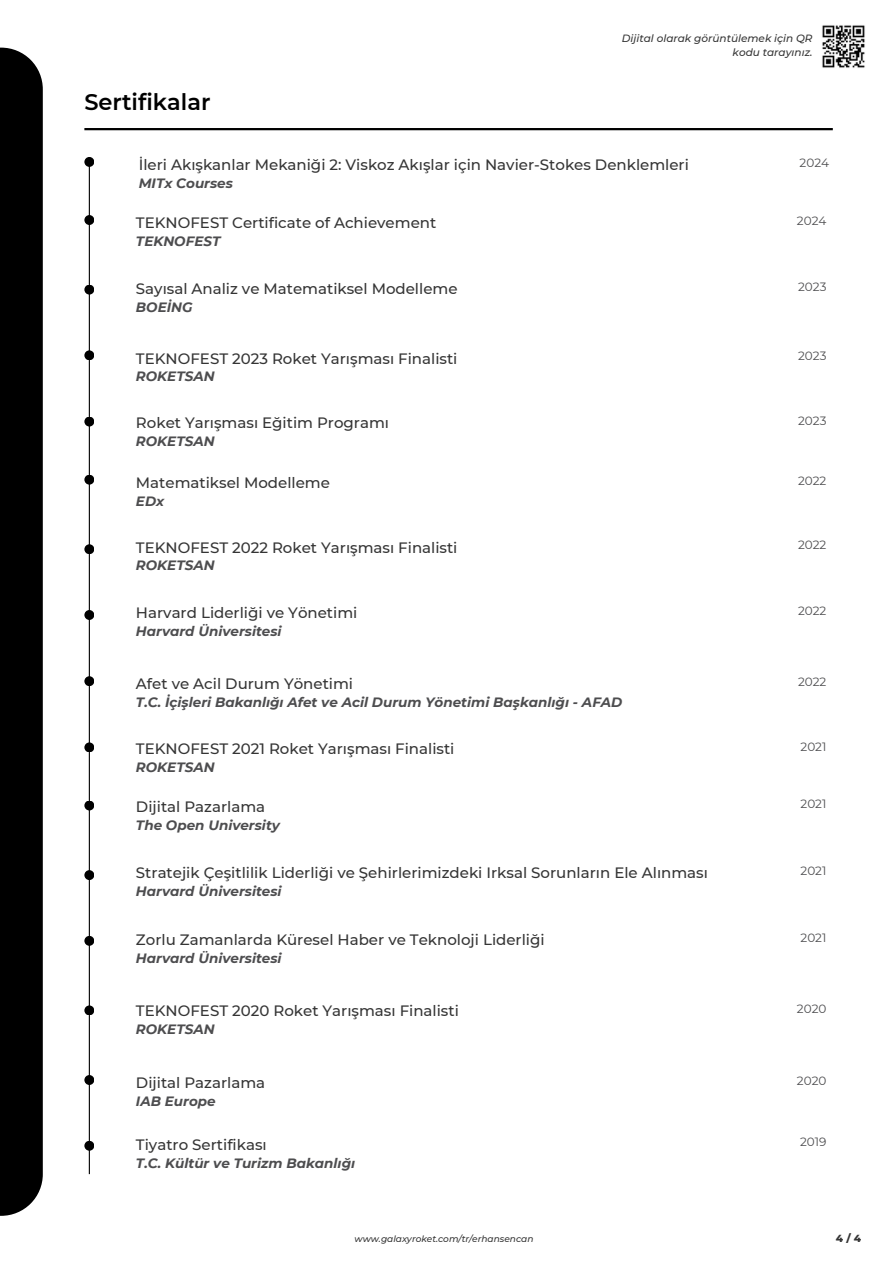
<style>
.page{position:relative;width:894px;height:1264px;background:#fff}
.page>*{position:absolute;margin:0;border:0;box-sizing:border-box;transform-origin:0 0}
.t1{font:600 22.5px "Montserrat";color:#000}
.t2{font:500 15px "Montserrat";color:#353535}
.t3{font:italic 700 13.5px "Montserrat";color:#4d4d4f}
.t4{font:12px "Montserrat";color:#4d4d4f}
.t5{font:italic 500 10.5px/14px "Montserrat";color:#353535;text-align:right}
.t6{font:800 10.5px "Montserrat";color:#353535}
.t7{font:italic 500 9px "Montserrat";color:#353535}
</style>
<div class="page">
<img style="left:822px;top:25px;width:42px;height:43px">
<div style="left:0;top:48px;width:43px;height:1167px;background:#000"></div>
<hr style="left:89px;top:161px;width:1px;height:1013px;background:#000">
<div style="left:84px;top:157px;width:10px;height:10px;background:#000;border-radius:50%"></div>
<div style="left:84px;top:215px;width:10px;height:10px;background:#000;border-radius:50%"></div>
<hr style="left:84px;top:128px;width:748px;height:2px;background:#000">
<div style="left:84px;top:285px;width:10px;height:9px;background:#000;border-radius:50%"></div>
<div style="left:84px;top:350px;width:10px;height:10px;background:#000;border-radius:50%"></div>
<div style="left:84px;top:416px;width:10px;height:10px;background:#000;border-radius:50%"></div>
<div style="left:84px;top:474px;width:10px;height:10px;background:#000;border-radius:50%"></div>
<div style="left:84px;top:544px;width:10px;height:10px;background:#000;border-radius:50%"></div>
<div style="left:84px;top:610px;width:10px;height:10px;background:#000;border-radius:50%"></div>
<div style="left:84px;top:676px;width:10px;height:10px;background:#000;border-radius:50%"></div>
<div style="left:84px;top:742px;width:10px;height:10px;background:#000;border-radius:50%"></div>
<div style="left:84px;top:800px;width:10px;height:10px;background:#000;border-radius:50%"></div>
<div style="left:84px;top:870px;width:10px;height:10px;background:#000;border-radius:50%"></div>
<svg style="left:84px;top:935px;width:10px;height:10px"></svg>
<div style="left:84px;top:1005px;width:10px;height:10px;background:#000;border-radius:50%"></div>
<div style="left:84px;top:1075px;width:10px;height:9px;background:#000;border-radius:50%"></div>
<div style="left:84px;top:1140px;width:10px;height:10px;background:#000;border-radius:50%"></div>
<h1 class="t1" style="left:84px;top:88px;width:128px">Sertifikalar</h1>
<p class="t5" style="left:621px;top:31px;width:192px">Dijital olarak görüntülemek için QR kodu tarayınız.</p>
<p class="t2" style="left:139px;top:155px;width:551px">İleri Akışkanlar Mekaniği 2: Viskoz Akışlar için Navier-Stokes Denklemleri</p>
<p class="t4" style="left:799px;top:155px;width:31px">2024</p>
<p class="t3" style="left:139px;top:175px;width:96px">MITx Courses</p>
<p class="t2" style="left:136px;top:214px;width:302px">TEKNOFEST Certificate of Achievement</p>
<p class="t4" style="left:796px;top:213px;width:31px">2024</p>
<p class="t3" style="left:136px;top:233px;width:86px">TEKNOFEST</p>
<p class="t2" style="left:136px;top:279px;width:323px">Sayısal Analiz ve Matematiksel Modelleme</p>
<h3 class="t4" style="left:797px;top:279px;width:30px">2023</h3>
<p class="t3" style="left:136px;top:299px;width:58px">BOEİNG</p>
<p class="t2" style="left:136px;top:349px;width:323px">TEKNOFEST 2023 Roket Yarışması Finalisti</p>
<h3 class="t4" style="left:797px;top:348px;width:30px">2023</h3>
<p class="t3" style="left:136px;top:368px;width:80px">ROKETSAN</p>
<p class="t2" style="left:136px;top:413px;width:254px">Roket Yarışması Eğitim Programı</p>
<h3 class="t4" style="left:797px;top:413px;width:30px">2023</h3>
<p class="t3" style="left:136px;top:433px;width:80px">ROKETSAN</p>
<p class="t2" style="left:136px;top:473px;width:195px">Matematiksel Modelleme</p>
<h3 class="t4" style="left:797px;top:473px;width:30px">2022</h3>
<p class="t3" style="left:136px;top:493px;width:30px">EDx</p>
<p class="t2" style="left:136px;top:538px;width:323px">TEKNOFEST 2022 Roket Yarışması Finalisti</p>
<p class="t4" style="left:797px;top:537px;width:30px">2022</p>
<p class="t3" style="left:136px;top:557px;width:80px">ROKETSAN</p>
<p class="t2" style="left:136px;top:603px;width:223px">Harvard Liderliği ve Yönetimi</p>
<h3 class="t4" style="left:797px;top:603px;width:30px">2022</h3>
<p class="t3" style="left:136px;top:623px;width:147px">Harvard Üniversitesi</p>
<p class="t2" style="left:136px;top:675px;width:218px">Afet ve Acil Durum Yönetimi</p>
<h3 class="t4" style="left:797px;top:674px;width:30px">2022</h3>
<p class="t3" style="left:136px;top:694px;width:488px">T.C. İçişleri Bakanlığı Afet ve Acil Durum Yönetimi Başkanlığı - AFAD</p>
<p class="t2" style="left:136px;top:739px;width:320px">TEKNOFEST 2021 Roket Yarışması Finalisti</p>
<p class="t4" style="left:800px;top:739px;width:27px">2021</p>
<p class="t3" style="left:136px;top:758px;width:80px">ROKETSAN</p>
<p class="t2" style="left:136px;top:797px;width:131px">Dijital Pazarlama</p>
<h3 class="t4" style="left:800px;top:796px;width:27px">2021</h3>
<p class="t3" style="left:136px;top:816px;width:145px">The Open University</p>
<p class="t2" style="left:136px;top:864px;width:573px">Stratejik Çeşitlilik Liderliği ve Şehirlerimizdeki Irksal Sorunların Ele Alınması</p>
<h3 class="t4" style="left:800px;top:863px;width:27px">2021</h3>
<p class="t3" style="left:136px;top:883px;width:147px">Harvard Üniversitesi</p>
<p class="t2" style="left:136px;top:930px;width:410px">Zorlu Zamanlarda Küresel Haber ve Teknoloji Liderliği</p>
<h3 class="t4" style="left:800px;top:930px;width:27px">2021</h3>
<p class="t3" style="left:136px;top:950px;width:147px">Harvard Üniversitesi</p>
<p class="t2" style="left:136px;top:1001px;width:324px">TEKNOFEST 2020 Roket Yarışması Finalisti</p>
<p class="t4" style="left:796px;top:1001px;width:31px">2020</p>
<p class="t3" style="left:136px;top:1021px;width:80px">ROKETSAN</p>
<p class="t2" style="left:136px;top:1073px;width:131px">Dijital Pazarlama</p>
<h3 class="t4" style="left:796px;top:1073px;width:31px">2020</h3>
<p class="t3" style="left:136px;top:1093px;width:81px">IAB Europe</p>
<p class="t2" style="left:136px;top:1135px;width:132px">Tiyatro Sertifikası</p>
<p class="t4" style="left:799px;top:1134px;width:28px">2019</p>
<p class="t3" style="left:136px;top:1154px;width:221px">T.C. Kültür ve Turizm Bakanlığı</p>
<p class="t7" style="left:354px;top:1232px;width:180px">www.galaxyroket.com/tr/erhansencan</p>
<p class="t6" style="left:835px;top:1231px;width:27px">4/4</p>
</div>
